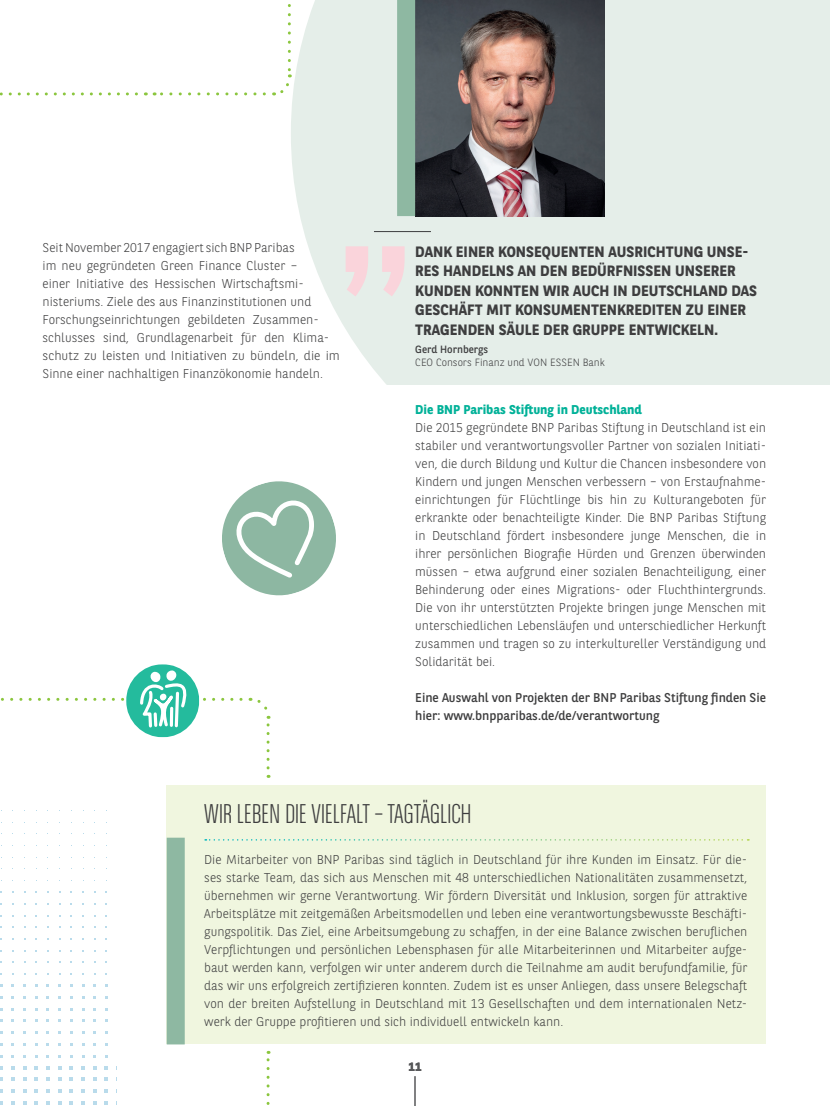
<style>
.page{position:relative;width:830px;height:1106px;background:#fff}
.page>*{position:absolute;margin:0;border:0;box-sizing:border-box;transform-origin:0 0}
.t1{font:300 27px "BNPP Sans Condensed";letter-spacing:-.005em;color:#3e3e3f}
.t2{font:700 15px/19.5px "BNPP Sans";color:#3e3e3f}
.t3{font:300 12.75px/18px "BNPP Sans";color:#3e3e3f;text-align:justify}
.t4{font:12.75px/18px "BNPP Sans";color:#3e3e3f}
.t5{font:700 12.75px "BNPP Sans";color:#00b198}
.t6{font:700 12px "BNPP Sans";color:#57585a}
.t7{font:300 10.5px "BNPP Sans";color:#3e3e3f}
.t8{font:10.5px "BNPP Sans";color:#3e3e3f}
</style>
<div class="page">
<div style="left:291px;top:0;width:538px;height:385px;background:#e5eee9"></div>
<svg style="left:345px;top:246px;width:59px;height:50px;background:#f0dfe0"></svg>
<hr style="left:374px;top:231px;width:57px;height:1px;background:#3e3e3f">
<div style="left:167px;top:786px;width:598px;height:258px;background:#f0f6df"></div>
<hr style="left:414px;top:1076px;width:1px;height:30px;background:#57585a">
<div style="left:167px;top:837px;width:18px;height:207px;background:#8eb8a2"></div>
<svg style="left:205px;top:839px;width:543px;height:1px"></svg>
<svg style="left:250px;top:697px;width:20px;height:71px"></svg>
<svg style="left:266px;top:1050px;width:3px;height:55px"></svg>
<svg style="left:81px;top:1101px;width:4px;height:3px"></svg>
<svg style="left:46px;top:1101px;width:4px;height:3px"></svg>
<svg style="left:34px;top:1101px;width:4px;height:3px"></svg>
<svg style="left:11px;top:1101px;width:4px;height:3px"></svg>
<svg style="left:81px;top:1089px;width:4px;height:3px"></svg>
<svg style="left:46px;top:1089px;width:4px;height:3px"></svg>
<svg style="left:81px;top:1077px;width:4px;height:3px"></svg>
<svg style="left:1px;top:697px;width:124px;height:4px"></svg>
<svg style="left:273px;top:4px;width:18px;height:92px"></svg>
<svg style="left:154px;top:92px;width:110px;height:3px"></svg>
<svg style="left:222px;top:481px;width:114px;height:115px"></svg>
<svg style="left:126px;top:664px;width:115px;height:73px"></svg>
<svg style="left:0;top:92px;width:136px;height:3px"></svg>
<img style="left:415px;top:0;width:189px;height:216px">
<div style="left:397px;top:0;width:18px;height:216px;background:#8eb8a2"></div>
<p class="t3" style="left:43px;top:238px;width:298px;text-align:left">Seit November 2017 engagiert sich BNP Paribas<br>im neu gegründeten Green Finance Cluster –<br>einer Initiative des Hessischen Wirtschaftsmi&shy;nisteriums. Ziele des aus Finanzinstitutionen und Forschungseinrichtungen gebildeten Zusammen&shy;schlusses sind, Grundlagenarbeit für den Klima&shy;schutz zu leisten und Initiativen zu bündeln, die im Sinne einer nachhaltigen Finanzökonomie handeln.</p>
<p class="t2" style="left:415px;top:241px;width:343px">DANK EINER KONSEQUENTEN AUSRICHTUNG UNSE-RES HANDELNS AN DEN BEDÜRFNISSEN UNSERER KUNDEN KONNTEN WIR AUCH IN DEUTSCHLAND DAS GESCHÄFT MIT KONSUMENTENKREDITEN ZU EINER TRAGENDEN SÄULE DER GRUPPE ENTWICKELN.</p>
<p class="t8" style="left:415px;top:342px;width:74px">Gerd Hornbergs</p>
<p class="t7" style="left:415px;top:355px;width:191px">CEO Consors Finanz und VON ESSEN Bank</p>
<p class="t5" style="left:415px;top:401px;width:228px">Die BNP Paribas Stiftung in Deutschland</p>
<p class="t3" style="left:415px;top:418px;width:352px">Die 2015 gegründete BNP Paribas Stiftung in Deutschland ist ein stabiler und verantwortungsvoller Partner von sozialen Initiati&shy;ven, die durch Bildung und Kultur die Chancen insbesondere von Kindern und jungen Menschen verbessern – von Erstaufnahme&shy;einrichtungen für Flüchtlinge bis hin zu Kulturangeboten für erkrankte oder benachteiligte Kinder. Die BNP Paribas Stiftung in Deutschland fördert insbesondere junge Menschen, die in ihrer persönlichen Biografie Hürden und Grenzen überwinden müssen – etwa aufgrund einer sozialen Benachteiligung, einer Behinderung oder eines Migrations- oder Fluchthintergrunds.<br>Die von ihr unterstützten Projekte bringen junge Menschen mit unterschiedlichen Lebensläufen und unterschiedlicher Herkunft zusammen und tragen so zu interkultureller Verständigung und Solidarität bei.</p>
<p class="t4" style="left:415px;top:688px;width:352px">Eine Auswahl von Projekten der BNP Paribas Stiftung finden Sie hier: www.bnpparibas.de/de/verantwortung</p>
<h1 class="t1" style="left:204px;top:799px;width:269px">WIR LEBEN DIE VIELFALT – TAGTÄGLICH</h1>
<p class="t3" style="left:204px;top:850px;width:544px">Die Mitarbeiter von BNP Paribas sind täglich in Deutschland für ihre Kunden im Einsatz. Für die&shy;ses starke Team, das sich aus Menschen mit 48 unterschiedlichen Nationalitäten zusammensetzt, übernehmen wir gerne Verantwortung. Wir fördern Diversität und Inklusion, sorgen für attraktive Arbeitsplätze mit zeitgemäßen Arbeitsmodellen und leben eine verantwortungsbewusste Beschäfti&shy;gungspolitik. Das Ziel, eine Arbeitsumgebung zu schaffen, in der eine Balance zwischen beruflichen Verpflichtungen und persönlichen Lebensphasen für alle Mitarbeiterinnen und Mitarbeiter aufge&shy;baut werden kann, verfolgen wir unter anderem durch die Teilnahme am audit berufundfamilie, für das wir uns erfolgreich zertifizieren konnten. Zudem ist es unser Anliegen, dass unsere Belegschaft von der breiten Aufstellung in Deutschland mit 13 Gesellschaften und dem internationalen Netz&shy;werk der Gruppe profitieren und sich individuell entwickeln kann.</p>
<p class="t6" style="left:408px;top:1058px;width:14px">11</p>
</div>
